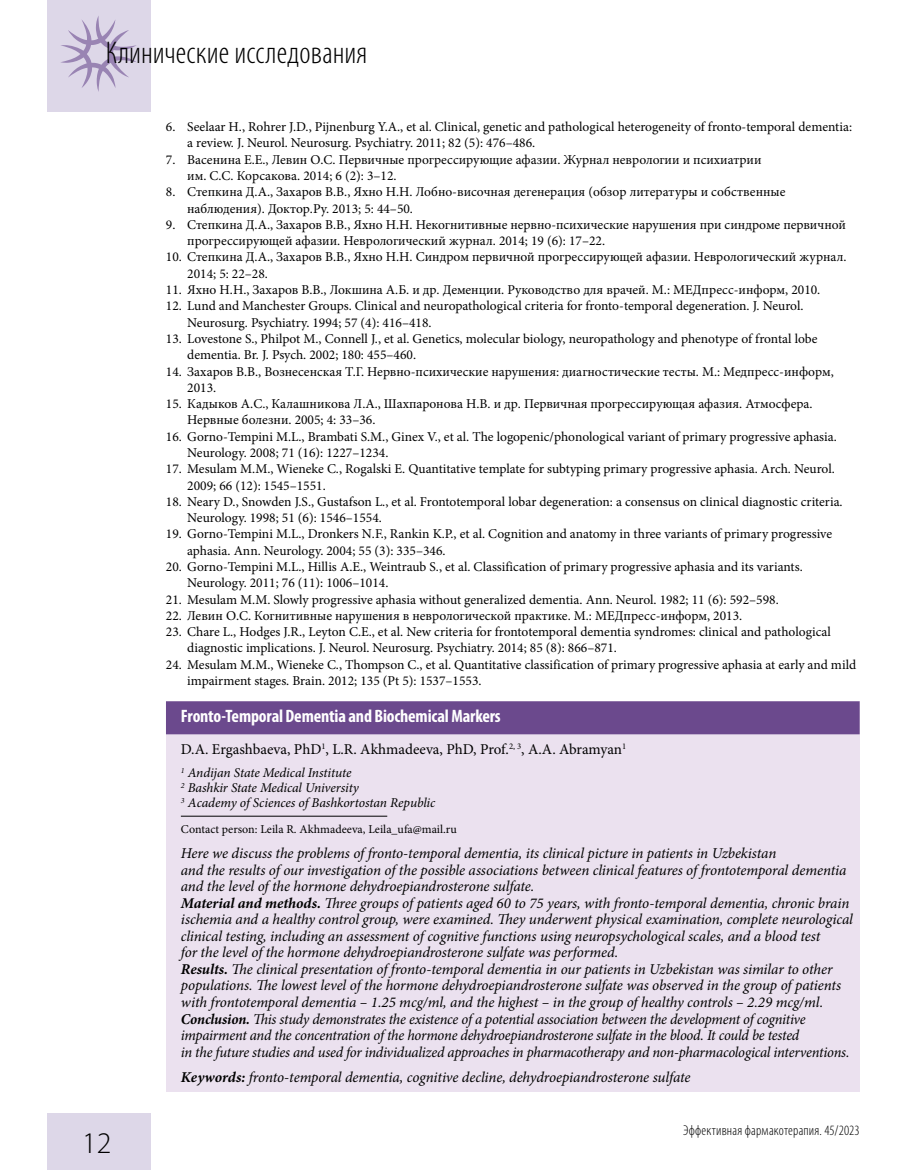
<style>
.page{position:relative;width:915px;height:1170px;background:#fff}
.page>*{position:absolute;margin:0;border:0;box-sizing:border-box;transform-origin:0 0}
.t1{font:300 condensed 31.5px "Myriad Pro";color:#000}
.t2{font:300 30px "Myriad Pro";color:#000}
.t3{font:700 condensed 18px "Myriad Pro";letter-spacing:-.01em;color:#fff}
.t4{font:italic 15px/16.5px "Minion Pro";letter-spacing:-.01em;color:#000}
.t5{font:15px "Minion Pro";color:#000}
.t6{font:300 condensed 14.25px "Myriad Pro";letter-spacing:.015em;color:#000}
.t7{font:13.5px/16.4px "Minion Pro";color:#000}
.t8{font:italic 13.5px/15px "Minion Pro";letter-spacing:-.01em;color:#000}
.t9{font:12px "Minion Pro";color:#000}
.s1{font-weight:700}
</style>
<div class="page">
<div style="left:47px;top:1113px;width:103px;height:56px;background:#ddd7e8"></div>
<div style="left:47px;top:0;width:103px;height:111px;background:#ddd7e8"></div>
<svg style="left:61px;top:16px;width:75px;height:76px"></svg>
<div style="left:166px;top:701px;width:693px;height:390px;background:#ebe1ef"></div>
<div style="left:166px;top:701px;width:693px;height:33px;background:#6b498d"></div>
<hr style="left:181px;top:815px;width:206px;height:1px;background:#000">
<h1 class="t1" style="left:106px;top:34px;width:263px">Клинические исследования</h1>
<h2 class="t2" style="left:82px;top:1126px;width:31px">12</h2>
<p class="t7" style="left:187px;top:119px;width:666px;text-indent:-21px">6. Seelaar H., Rohrer J.D., Pijnenburg Y.A., et al. Clinical, genetic and pathological heterogeneity of fronto-temporal dementia: a review. J. Neurol. Neurosurg. Psychiatry. 2011; 82 (5): 476–486.</p>
<p class="t7" style="left:187px;top:151px;width:575px;text-indent:-21px">7. Васенина Е.Е., Левин О.С. Первичные прогрессирующие афазии. Журнал неврологии и психиатрии им. С.С. Корсакова. 2014; 6 (2): 3–12.</p>
<p class="t7" style="left:187px;top:184px;width:599px;text-indent:-21px">8. Степкина Д.А., Захаров В.В., Яхно Н.Н. Лобно-височная дегенерация (обзор литературы и собственные наблюдения). Доктор.Ру. 2013; 5: 44–50.</p>
<p class="t7" style="left:187px;top:216px;width:660px;text-indent:-21px">9. Степкина Д.А., Захаров В.В., Яхно Н.Н. Некогнитивные нервно-психические нарушения при синдроме первичной прогрессирующей афазии. Неврологический журнал. 2014; 19 (6): 17–22.</p>
<p class="t7" style="left:187px;top:249px;width:660px;text-indent:-21px">10. Степкина Д.А., Захаров В.В., Яхно Н.Н. Синдром первичной прогрессирующей афазии. Неврологический журнал.<br>2014; 5: 22–28.</p>
<p class="t7" style="left:166px;top:281px;width:655px">11. Яхно Н.Н., Захаров В.В., Локшина А.Б. и др. Деменции. Руководство для врачей. М.: МЕДпресс-информ, 2010.</p>
<p class="t7" style="left:187px;top:298px;width:617px;text-indent:-21px">12. Lund and Manchester Groups. Clinical and neuropathological criteria for fronto-temporal degeneration. J. Neurol.<br>Neurosurg. Psychiatry. 1994; 57 (4): 416–418.</p>
<p class="t7" style="left:187px;top:330px;width:631px;text-indent:-21px">13. Lovestone S., Philpot M., Connell J., et al. Genetics, molecular biology, neuropathology and phenotype of frontal lobe dementia. Br. J. Psych. 2002; 180: 455–460.</p>
<p class="t7" style="left:187px;top:363px;width:648px;text-indent:-21px">14. Захаров В.В., Вознесенская Т.Г. Нервно-психические нарушения: диагностические тесты. М.: Медпресс-информ,<br>2013.</p>
<p class="t7" style="left:187px;top:395px;width:626px;text-indent:-21px">15. Кадыков А.С., Калашникова Л.А., Шахпаронова Н.В. и др. Первичная прогрессирующая афазия. Атмосфера.<br>Нервные болезни. 2005; 4: 33–36.</p>
<p class="t7" style="left:187px;top:428px;width:651px;text-indent:-21px">16. Gorno-Tempini M.L., Brambati S.M., Ginex V., et al. The logopenic/phonological variant of primary progressive aphasia.<br>Neurology. 2008; 71 (16): 1227–1234.</p>
<p class="t7" style="left:187px;top:461px;width:648px;text-indent:-21px">17. Mesulam M.M., Wieneke C., Rogalski E. Quantitative template for subtyping primary progressive aphasia. Arch. Neurol.<br>2009; 66 (12): 1545–1551.</p>
<p class="t7" style="left:187px;top:493px;width:656px;text-indent:-21px">18. Neary D., Snowden J.S., Gustafson L., et al. Frontotemporal lobar degeneration: a consensus on clinical diagnostic criteria.<br>Neurology. 1998; 51 (6): 1546–1554.</p>
<p class="t7" style="left:187px;top:526px;width:646px;text-indent:-21px">19. Gorno-Tempini M.L., Dronkers N.F., Rankin K.P., et al. Cognition and anatomy in three variants of primary progressive aphasia. Ann. Neurology. 2004; 55 (3): 335–346.</p>
<p class="t7" style="left:187px;top:558px;width:616px;text-indent:-21px">20. Gorno-Tempini M.L., Hillis A.E., Weintraub S., et al. Classification of primary progressive aphasia and its variants.<br>Neurology. 2011; 76 (11): 1006–1014.</p>
<p class="t7" style="left:166px;top:591px;width:614px">21. Mesulam M.M. Slowly progressive aphasia without generalized dementia. Ann. Neurol. 1982; 11 (6): 592–598.</p>
<p class="t7" style="left:166px;top:607px;width:577px">22. Левин О.С. Когнитивные нарушения в неврологической практике. М.: МЕДпресс-информ, 2013.</p>
<p class="t7" style="left:187px;top:623px;width:645px;text-indent:-21px">23. Chare L., Hodges J.R., Leyton C.E., et al. New criteria for frontotemporal dementia syndromes: clinical and pathological diagnostic implications. J. Neurol. Neurosurg. Psychiatry. 2014; 85 (8): 866–871.</p>
<p class="t7" style="left:187px;top:656px;width:670px;text-indent:-21px">24. Mesulam M.M., Wieneke C., Thompson C., et al. Quantitative classification of primary progressive aphasia at early and mild impairment stages. Brain. 2012; 135 (Pt 5): 1537–1553.</p>
<h3 class="t3" style="left:181px;top:704px;width:321px">Fronto-Temporal Dementia and Biochemical Markers</h3>
<p class="t5" style="left:181px;top:738px;width:446px">D.A. Ergashbaeva, PhD<sup>1</sup>, L.R. Akhmadeeva, PhD, Prof.<sup>2,</sup> <sup>3</sup>, A.A. Abramyan<sup>1</sup></p>
<p class="t8" style="left:181px;top:765px;width:256px"><sup>1</sup> Andijan State Medical Institute<br><sup>2</sup> Bashkir State Medical University<br><sup>3</sup> Аcademy of Sciences of Bashkortostan Republic</p>
<p class="t9" style="left:181px;top:821px;width:277px">Contact person: Leila R. Akhmadeeva, Leila_ufa@mail.ru</p>
<p class="t4" style="left:181px;top:845px;width:673px">Here we discuss the problems of fronto-temporal dementia, its clinical picture in patients in Uzbekistan<br>and the results of our investigation of the possible associations between clinical features of frontotemporal dementia and the level of the hormone dehydroepiandrosterone sulfate.<br><span class="s1">Material and methods.</span> Three groups of patients aged 60 to 75 years, with fronto-temporal dementia, chronic brain ischemia and a healthy control group, were examined. They underwent physical examination, complete neurological clinical testing, including an assessment of cognitive functions using neuropsychological scales, and a blood test<br>for the level of the hormone dehydroepiandrosterone sulfate was performed.<br><span class="s1">Results.</span> The clinical presentation of fronto-temporal dementia in our patients in Uzbekistan was similar to other populations. The lowest level of the hormone dehydroepiandrosterone sulfate was observed in the group of patients with frontotemporal dementia – 1.25 mcg/ml, and the highest – in the group of healthy controls – 2.29 mcg/ml.<br><span class="s1">Conclusion.</span> This study demonstrates the existence of a potential association between the development of cognitive impairment and the concentration of the hormone dehydroepiandrosterone sulfate in the blood. It could be tested<br>in the future studies and used for individualized approaches in pharmacotherapy and non-pharmacological interventions.</p>
<p class="t4" style="left:181px;top:1068px;width:511px"><span class="s1">Keywords:</span> fronto-temporal dementia, cognitive decline, dehydroepiandrosterone sulfate</p>
<p class="t6" style="left:682px;top:1121px;width:178px">Эффективная фармакотерапия. 45/2023</p>
</div>
